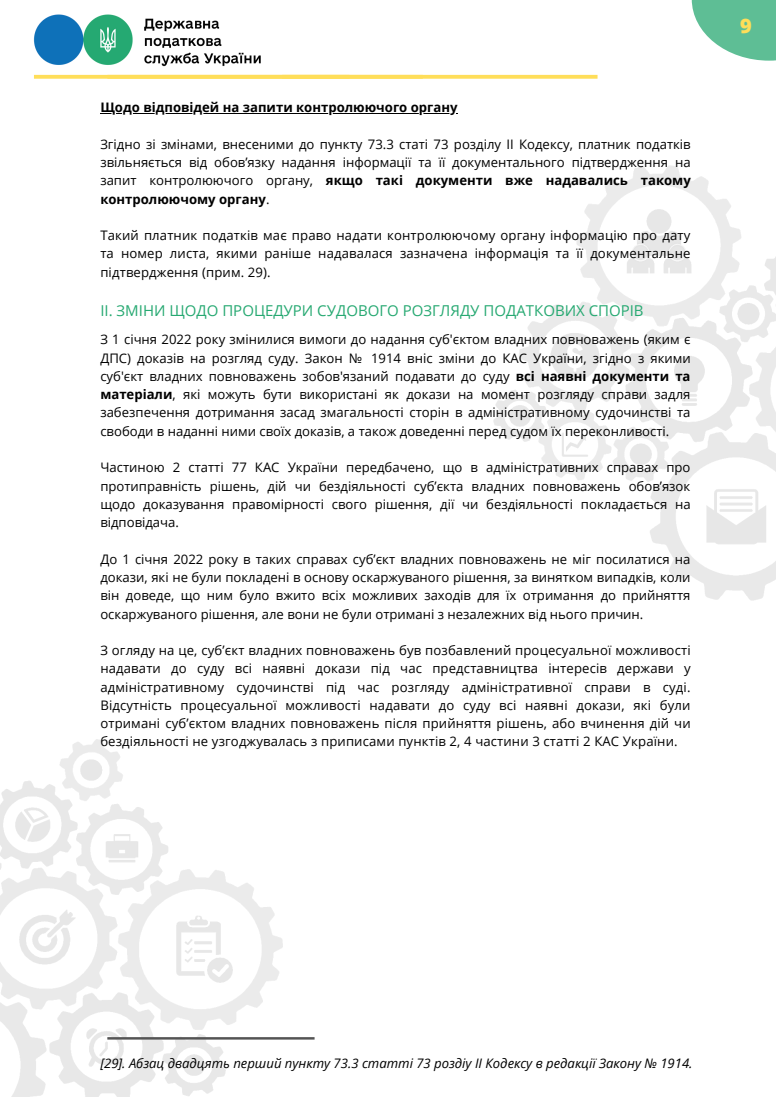
<style>
.page{position:relative;width:776px;height:1097px;background:#fff}
.page>*{position:absolute;margin:0;border:0;box-sizing:border-box;transform-origin:0 0}
.t1{font:800 20px "Open Sans";color:#ffde59}
.t2{font:15px "Open Sans";color:#27a972}
.t3{font:13.12px/18.2px "Open Sans";color:#000;text-align:justify}
.t4{font:italic 13.12px "Open Sans";color:#000}
.t5{font:700 13.12px "Open Sans";color:#000}
.s1{font-weight:700}
</style>
<div class="page">
<svg style="left:34px;top:75px;width:563px;height:4px;background:#ffdf5f"></svg>
<svg style="left:692px;top:0;width:84px;height:61px"></svg>
<img style="left:0;top:739px;width:282px;height:358px">
<img style="left:494px;top:166px;width:282px;height:435px">
<img style="left:34px;top:14px;width:227px;height:52px">
<hr style="left:100px;top:113px;width:358px;height:1px;background:#000">
<svg style="left:107px;top:1037px;width:207px;height:2px"></svg>
<p class="t5" style="left:100px;top:98px;width:359px">Щодо відповідей на запити контролюючого органу</p>
<p class="t3" style="left:100px;top:134px;width:592px">Згідно зі змінами, внесеними до пункту 73.3 статі 73 розділу ІІ Кодексу, платник податків звільняється від обов’язку надання інформації та її документального підтвердження на запит контролюючого органу, <span class="s1">якщо такі документи вже надавались такому контролюючому органу</span>.</p>
<p class="t3" style="left:100px;top:226px;width:591px">Такий платник податків має право надати контролюючому органу інформацію про дату та номер листа, якими раніше надавалася зазначена інформація та її документальне підтвердження (прим. 29).</p>
<p class="t2" style="left:100px;top:300px;width:545px">II. ЗМІНИ ЩОДО ПРОЦЕДУРИ СУДОВОГО РОЗГЛЯДУ ПОДАТКОВИХ СПОРІВ</p>
<p class="t3" style="left:100px;top:330px;width:592px">З 1 січня 2022 року змінилися вимоги до надання суб'єктом владних повноважень (яким є ДПС) доказів на розгляд суду. Закон № 1914 вніс зміни до КАС України, згідно з якими суб'єкт владних повноважень зобов'язаний подавати до суду <span class="s1">всі наявні документи та матеріали</span>, які можуть бути використані як докази на момент розгляду справи задля забезпечення дотримання засад змагальності сторін в адміністративному судочинстві та свободи в наданні ними своїх доказів, а також доведенні перед судом їх переконливості.</p>
<p class="t3" style="left:100px;top:458px;width:592px">Частиною 2 статті 77 КАС України передбачено, що в адміністративних справах про протиправність рішень, дій чи бездіяльності суб’єкта владних повноважень обов’язок щодо доказування правомірності свого рішення, дії чи бездіяльності покладається на відповідача.</p>
<p class="t3" style="left:100px;top:549px;width:592px">До 1 січня 2022 року в таких справах суб’єкт владних повноважень не міг посилатися на докази, які не були покладені в основу оскаржуваного рішення, за винятком випадків, коли він доведе, що ним було вжито всіх можливих заходів для їх отримання до прийняття оскаржуваного рішення, але вони не були отримані з незалежних від нього причин.</p>
<p class="t3" style="left:100px;top:641px;width:592px">З огляду на це, суб’єкт владних повноважень був позбавлений процесуальної можливості надавати до суду всі наявні докази під час представництва інтересів держави у адміністративному судочинстві під час розгляду адміністративної справи в суді.<br>Відсутність процесуальної можливості надавати до суду всі наявні докази, які були отримані суб’єктом владних повноважень після прийняття рішень, або вчинення дій чи бездіяльності не узгоджувалась з приписами пунктів 2, 4 частини 3 статті 2 КАС України.</p>
<p class="t1" style="left:740px;top:12px;width:13px">9</p>
<p class="t4" style="left:100px;top:1054px;width:594px">[29]. Абзац двадцять перший пункту 73.3 статті 73 роздіу ІІ Кодексу в редакції Закону № 1914.</p>
</div>
